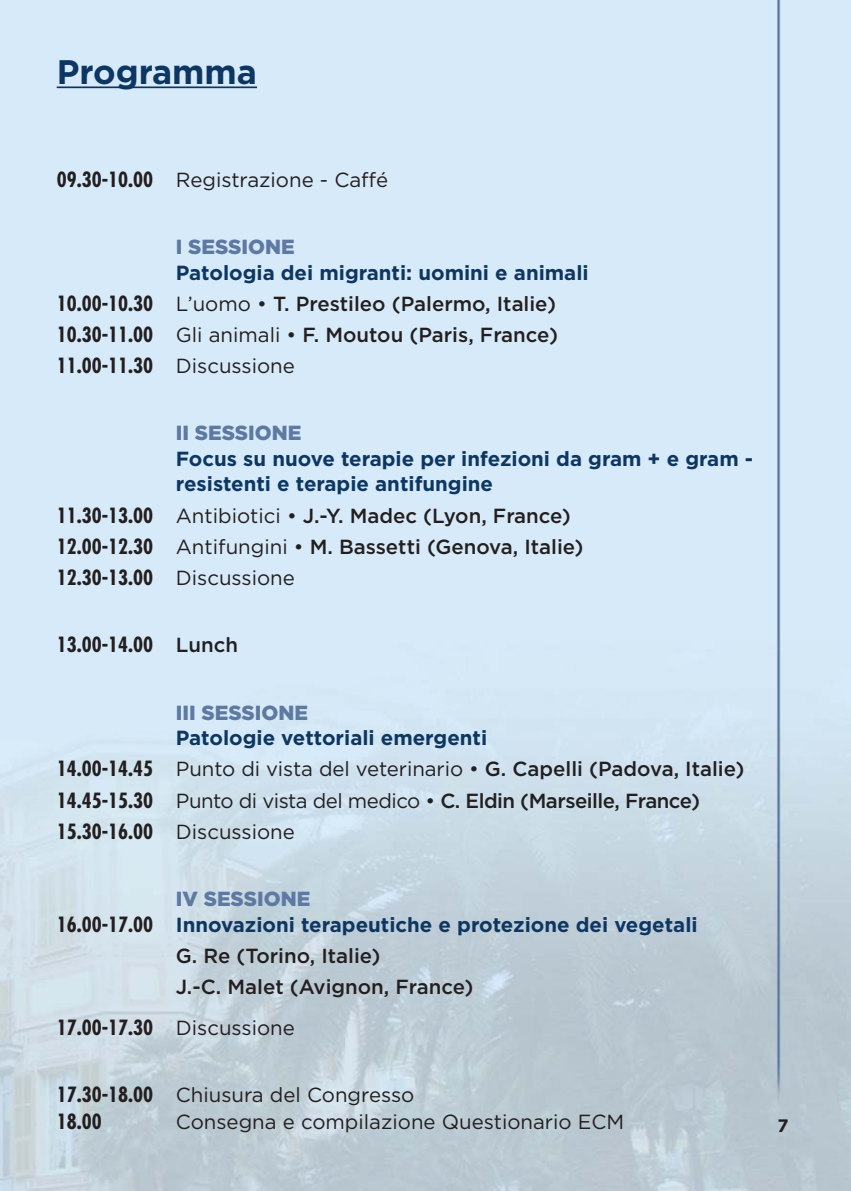
<style>
.page{position:relative;width:851px;height:1191px;background:#fff}
.page>*{position:absolute;margin:0;border:0;box-sizing:border-box;transform-origin:0 0}
.t1{font:700 34px "Gotham";color:#0d3762}
.t2{font:500 20.4px/31px "Gotham";color:#231f20}
.t3{font:20.4px/31px "Gotham";color:#231f20}
.t4{font:700 20.4px/25.6px "Gotham";color:#0d3762}
.t5{font:700 condensed 20.4px "Futura";color:#231f20}
.t6{font:900 20.4px "Gotham";color:#5e79a2}
.t7{font:700 18px "Gotham";color:#231f20}
.s1{font-family:"Futura";font-weight:700;font-stretch:condensed}
.s2{font-weight:700;color:#0d3762}
.s3{font-weight:400}
.s4{font-family:"Gotham";font-weight:400;font-stretch:normal}
.s5{font-family:"Gotham";font-weight:500;font-stretch:normal}
.s6{font-weight:500}
.s7{font-weight:900;color:#5e79a2}
.s8{font-family:"Futura";font-stretch:condensed;color:#231f20}
</style>
<div class="page">
<img style="left:0;top:0;width:850px;height:1191px">
<hr style="left:57px;top:86px;width:200px;height:2px;background:#0d3762">
<h1 class="t1" style="left:57px;top:59px;width:202px">Programma</h1>
<p class="t3" style="left:57px;top:165px;width:333px"><span class="s1">09.30-10.00</span> Registrazione - Caffé</p>
<p class="t6" style="left:176px;top:238px;width:120px">I SESSIONE</p>
<p class="t2" style="left:57px;top:258px;width:533px;text-indent:119px"><span class="s2">Patologia dei migranti: uomini e animali<br></span><span class="s1">10.00-10.30</span> <span class="s3">L’uomo •</span> T. Prestileo (Palermo, Italie)<br><span class="s1">10.30-11.00</span> <span class="s3">Gli animali •</span> F. Moutou (Paris, France)</p>
<p class="t5" style="left:57px;top:356px;width:240px">11.00-11.30 <span class="s4">Discussione</span></p>
<p class="t6" style="left:176px;top:424px;width:127px">II SESSIONE</p>
<p class="t4" style="left:176px;top:447px;width:578px">Focus su nuove terapie per infezioni da gram + e gram - resistenti e terapie antifungine</p>
<p class="t2" style="left:57px;top:501px;width:528px"><span class="s1">11.30-13.00</span> <span class="s3">Antibiotici •</span> J.-Y. Madec (Lyon, France)<br><span class="s1">12.00-12.30</span> <span class="s3">Antifungini •</span> M. Bassetti (Genova, Italie)</p>
<p class="t5" style="left:57px;top:568px;width:240px">12.30-13.00 <span class="s4">Discussione</span></p>
<p class="t5" style="left:57px;top:636px;width:183px">13.00-14.00 <span class="s5">Lunch</span></p>
<p class="t6" style="left:176px;top:703px;width:134px">III SESSIONE</p>
<p class="t3" style="left:57px;top:724px;width:689px;text-indent:119px"><span class="s2">Patologie vettoriali emergenti<br></span><span class="s1">14.00-14.45</span> Punto di vista del veterinario • <span class="s6">G. Capelli (Padova, Italie)<br></span><span class="s1">14.45-15.30</span> Punto di vista del medico • <span class="s6">C. Eldin (Marseille, France)</span></p>
<p class="t5" style="left:57px;top:822px;width:240px">15.30-16.00 <span class="s4">Discussione</span></p>
<p class="t4" style="left:57px;top:887px;width:642px;text-indent:119px"><span class="s7">IV SESSIONE<br></span><span class="s8">16.00-17.00</span> Innovazioni terapeutiche e protezione dei vegetali</p>
<p class="t2" style="left:176px;top:941px;width:299px">G. Re (Torino, Italie)<br>J.-C. Malet (Avignon, France)</p>
<p class="t5" style="left:57px;top:1018px;width:240px">17.00-17.30 <span class="s4">Discussione</span></p>
<p class="t3" style="left:57px;top:1081px;width:359px"><span class="s1">17.30-18.00</span> Chiusura del Congresso</p>
<p class="t5" style="left:57px;top:1112px;width:46px">18.00</p>
<p class="t3" style="left:176px;top:1107px;width:450px">Consegna e compilazione Questionario ECM</p>
<p class="t7" style="left:777px;top:1118px;width:13px">7</p>
</div>
